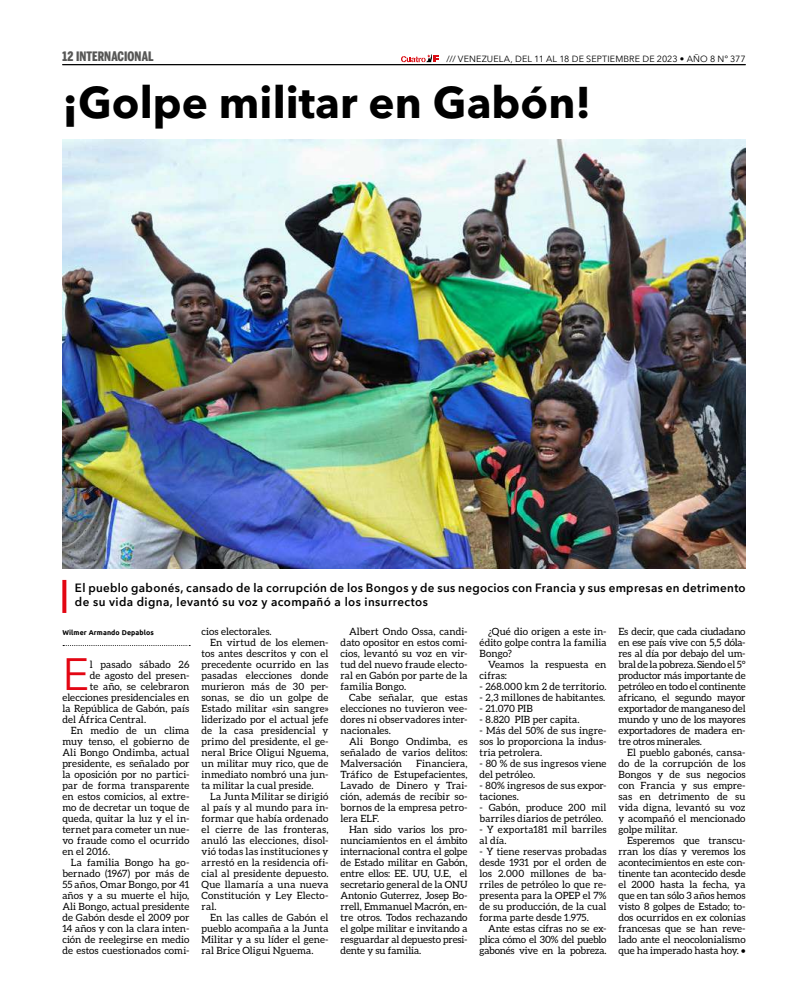
<style>
.page{position:relative;width:808px;height:1007px;background:#fff}
.page>*{position:absolute;margin:0;border:0;box-sizing:border-box;transform-origin:0 0}
.t1{font:45.2px "Avenir";color:#e30613}
.t2{font:700 44px "Avenir Next LT Pro";color:#000}
.t3{font:900 13px "Benton Sans Comp";letter-spacing:.005em;color:#575756}
.t4{font:600 12px/14px "Avenir Next";letter-spacing:.03em;color:#000}
.t5{font:10px/11px "Aleo";letter-spacing:.01em;color:#000;text-align:justify}
.t6{font:9px "Avenir Next";letter-spacing:.015em;color:#000}
.t7{font:700 7px "Ubuntu";letter-spacing:.015em;color:#000}
</style>
<div class="page">
<hr style="left:62px;top:64px;width:684px;height:1px;background:#000">
<svg style="left:401px;top:54px;width:38px;height:8px"></svg>
<svg style="left:63px;top:645px;width:127px;height:1px"></svg>
<img style="left:62px;top:140px;width:684px;height:429px">
<svg style="left:62px;top:580px;width:4px;height:33px"></svg>
<h3 class="t3" style="left:62px;top:48px;width:93px">12 INTERNACIONAL</h3>
<p class="t6" style="left:447px;top:51px;width:300px">/// VENEZUELA, DEL 11 AL 18 DE SEPTIEMBRE DE 2023 • AÑO 8 Nº 377</p>
<h2 class="t2" style="left:62px;top:76px;width:530px">¡Golpe militar en Gabón!</h2>
<p class="t4" style="left:75px;top:580px;width:672px">El pueblo gabonés, cansado de la corrupción de los Bongos y de sus negocios con Francia y sus empresas en detrimento de su vida digna, levantó su voz y acompañó a los insurrectos</p>
<p class="t7" style="left:62px;top:628px;width:93px">Wilmer Armando Depablos</p>
<h1 class="t1" style="left:62px;top:647px;width:28px">E</h1>
<p class="t5" style="left:90px;top:658px;width:101px">l pasado sábado 26</p>
<p class="t5" style="left:90px;top:669px;width:101px">de agosto del presen-</p>
<p class="t5" style="left:90px;top:680px;width:101px">te año, se celebraron</p>
<p class="t5" style="left:62px;top:691px;width:129px">elecciones presidenciales en</p>
<p class="t5" style="left:62px;top:702px;width:129px">la República de Gabón, país</p>
<p class="t5" style="left:62px;top:713px;width:85px">del África Central.</p>
<p class="t5" style="left:71px;top:724px;width:120px">En medio de un clima</p>
<p class="t5" style="left:62px;top:735px;width:129px">muy tenso, el gobierno de</p>
<p class="t5" style="left:62px;top:746px;width:129px">Ali Bongo Ondimba, actual</p>
<p class="t5" style="left:62px;top:757px;width:129px">presidente, es señalado por</p>
<p class="t5" style="left:62px;top:768px;width:129px">la oposición por no partici-</p>
<p class="t5" style="left:62px;top:779px;width:129px">par de forma transparente</p>
<p class="t5" style="left:62px;top:790px;width:129px">en estos comicios, al extre-</p>
<p class="t5" style="left:62px;top:801px;width:129px">mo de decretar un toque de</p>
<p class="t5" style="left:62px;top:812px;width:129px">queda, quitar la luz y el in-</p>
<p class="t5" style="left:62px;top:823px;width:129px">ternet para cometer un nue-</p>
<p class="t5" style="left:62px;top:834px;width:129px">vo fraude como el ocurrido</p>
<p class="t5" style="left:62px;top:845px;width:49px">en el 2016.</p>
<p class="t5" style="left:71px;top:856px;width:120px">La familia Bongo ha go-</p>
<p class="t5" style="left:62px;top:867px;width:129px">bernado (1967) por más de</p>
<p class="t5" style="left:62px;top:878px;width:129px">55 años, Omar Bongo, por 41</p>
<p class="t5" style="left:62px;top:889px;width:129px">años y a su muerte el hijo,</p>
<p class="t5" style="left:62px;top:900px;width:129px">Ali Bongo, actual presidente</p>
<p class="t5" style="left:62px;top:911px;width:129px">de Gabón desde el 2009 por</p>
<p class="t5" style="left:62px;top:922px;width:129px">14 años y con la clara inten-</p>
<p class="t5" style="left:62px;top:933px;width:128px">ción de reelegirse en medio</p>
<p class="t5" style="left:62px;top:944px;width:129px">de estos cuestionados comi-</p>
<p class="t5" style="left:202px;top:625px;width:72px">cios electorales.</p>
<p class="t5" style="left:210px;top:636px;width:120px">En virtud de los elemen-</p>
<p class="t5" style="left:202px;top:647px;width:128px">tos antes descritos y con el</p>
<p class="t5" style="left:202px;top:658px;width:128px">precedente ocurrido en las</p>
<p class="t5" style="left:202px;top:669px;width:128px">pasadas elecciones donde</p>
<p class="t5" style="left:202px;top:680px;width:128px">murieron más de 30 per-</p>
<p class="t5" style="left:202px;top:691px;width:128px">sonas, se dio un golpe de</p>
<p class="t5" style="left:202px;top:702px;width:128px">Estado militar «sin sangre»</p>
<p class="t5" style="left:202px;top:713px;width:128px">liderizado por el actual jefe</p>
<p class="t5" style="left:202px;top:724px;width:128px">de la casa presidencial y</p>
<p class="t5" style="left:202px;top:735px;width:128px">primo del presidente, el ge-</p>
<p class="t5" style="left:202px;top:746px;width:128px">neral Brice Oligui Nguema,</p>
<p class="t5" style="left:202px;top:757px;width:128px">un militar muy rico, que de</p>
<p class="t5" style="left:202px;top:768px;width:128px">inmediato nombró una jun-</p>
<p class="t5" style="left:202px;top:779px;width:114px">ta militar la cual preside.</p>
<p class="t5" style="left:210px;top:790px;width:120px">La Junta Militar se dirigió</p>
<p class="t5" style="left:202px;top:801px;width:128px">al país y al mundo para in-</p>
<p class="t5" style="left:202px;top:812px;width:128px">formar que había ordenado</p>
<p class="t5" style="left:202px;top:823px;width:128px">el cierre de las fronteras,</p>
<p class="t5" style="left:202px;top:834px;width:128px">anuló las elecciones, disol-</p>
<p class="t5" style="left:202px;top:845px;width:128px">vió todas las instituciones y</p>
<p class="t5" style="left:202px;top:856px;width:128px">arrestó en la residencia ofi-</p>
<p class="t5" style="left:202px;top:867px;width:128px">cial al presidente depuesto.</p>
<p class="t5" style="left:202px;top:878px;width:128px">Que llamaría a una nueva</p>
<p class="t5" style="left:202px;top:889px;width:128px">Constitución y Ley Electo-</p>
<p class="t5" style="left:202px;top:900px;width:17px">ral.</p>
<p class="t5" style="left:210px;top:911px;width:120px">En las calles de Gabón el</p>
<p class="t5" style="left:202px;top:922px;width:128px">pueblo acompaña a la Junta</p>
<p class="t5" style="left:202px;top:933px;width:128px">Militar y a su líder el gene-</p>
<p class="t5" style="left:202px;top:944px;width:114px">ral Brice Oligui Nguema.</p>
<p class="t5" style="left:341px;top:625px;width:128px;text-indent:8px">Albert Ondo Ossa, candi&shy;dato opositor en estos comi&shy;cios, levantó su voz en vir&shy;tud del nuevo fraude electo&shy;ral en Gabón por parte de la familia Bongo.</p>
<p class="t5" style="left:341px;top:691px;width:128px;text-indent:8px">Cabe señalar, que estas elecciones no tuvieron vee&shy;dores ni observadores inter&shy;nacionales.</p>
<p class="t5" style="left:341px;top:735px;width:128px;text-indent:8px">Ali Bongo Ondimba, es señalado de varios delitos:<br>Malversación</p>
<p class="t5" style="left:341px;top:757px;width:128px;text-indent:76px">Financiera, Tráfico de Estupefacientes, Lavado de Dinero y Trai&shy;ción, además de recibir so&shy;bornos de la empresa petro&shy;lera ELF.</p>
<p class="t5" style="left:341px;top:823px;width:128px;text-indent:8px">Han sido varios los pro&shy;nunciamientos en el ámbito internacional contra el golpe de Estado militar en Gabón, entre ellos: EE. UU, U.E, el secretario general de la ONU Antonio Guterrez, Josep Bo&shy;rrell, Emmanuel Macrón, en&shy;tre otros. Todos rechazando el golpe militar e invitando a resguardar al depuesto presi&shy;dente y su familia.</p>
<p class="t5" style="left:479px;top:625px;width:128px;text-indent:8px">¿Qué dio origen a este in&shy;édito golpe contra la familia Bongo?</p>
<p class="t5" style="left:479px;top:658px;width:128px;text-indent:8px">Veamos la respuesta en cifras:</p>
<p class="t5" style="left:479px;top:680px;width:128px">- 268.000 km 2 de territorio.</p>
<p class="t5" style="left:479px;top:691px;width:127px">- 2,3 millones de habitantes.</p>
<p class="t5" style="left:479px;top:702px;width:55px">- 21.070 PIB</p>
<p class="t5" style="left:479px;top:713px;width:102px">- 8.820 PIB per capita.</p>
<p class="t5" style="left:479px;top:724px;width:128px">- Más del 50% de sus ingre&shy;sos lo proporciona la indus&shy;tria petrolera.</p>
<p class="t5" style="left:479px;top:757px;width:128px">- 80 % de sus ingresos viene del petróleo.</p>
<p class="t5" style="left:479px;top:779px;width:128px">- 80% ingresos de sus expor&shy;taciones.</p>
<p class="t5" style="left:479px;top:801px;width:128px">- Gabón, produce 200 mil barriles diarios de petróleo.</p>
<p class="t5" style="left:479px;top:823px;width:128px">- Y exporta181 mil barriles al día.</p>
<p class="t5" style="left:479px;top:845px;width:128px">- Y tiene reservas probadas desde 1931 por el orden de los 2.000 millones de ba&shy;rriles de petróleo lo que re&shy;presenta para la OPEP el 7% de su producción, de la cual forma parte desde 1.975.</p>
<p class="t5" style="left:479px;top:922px;width:128px;text-indent:8px">Ante estas cifras no se ex&shy;plica cómo el 30% del pueblo gabonés vive en la pobreza.</p>
<p class="t5" style="left:618px;top:625px;width:129px">Es decir, que cada ciudadano en ese país vive con 5,5 dóla&shy;res al día por debajo del um&shy;bral de la pobreza. Siendo el 5° productor más importante de petróleo en todo el continente africano, el segundo mayor exportador de manganeso del mundo y uno de los mayores exportadores de madera en&shy;tre otros minerales.</p>
<p class="t5" style="left:618px;top:746px;width:129px;text-indent:9px">El pueblo gabonés, cansa&shy;do de la corrupción de los Bongos y de sus negocios con Francia y sus empre&shy;sas en detrimento de su vida digna, levantó su voz y acompañó el mencionado golpe militar.</p>
<p class="t5" style="left:618px;top:834px;width:129px;text-indent:9px">Esperemos que transcu&shy;rran los días y veremos los acontecimientos en este con&shy;tinente tan acontecido desde el 2000 hasta la fecha, ya que en tan sólo 3 años hemos visto 8 golpes de Estado; to&shy;dos ocurridos en ex colonias francesas que se han reve&shy;lado ante el neocolonialismo que ha imperado hasta hoy. •</p>
</div>
